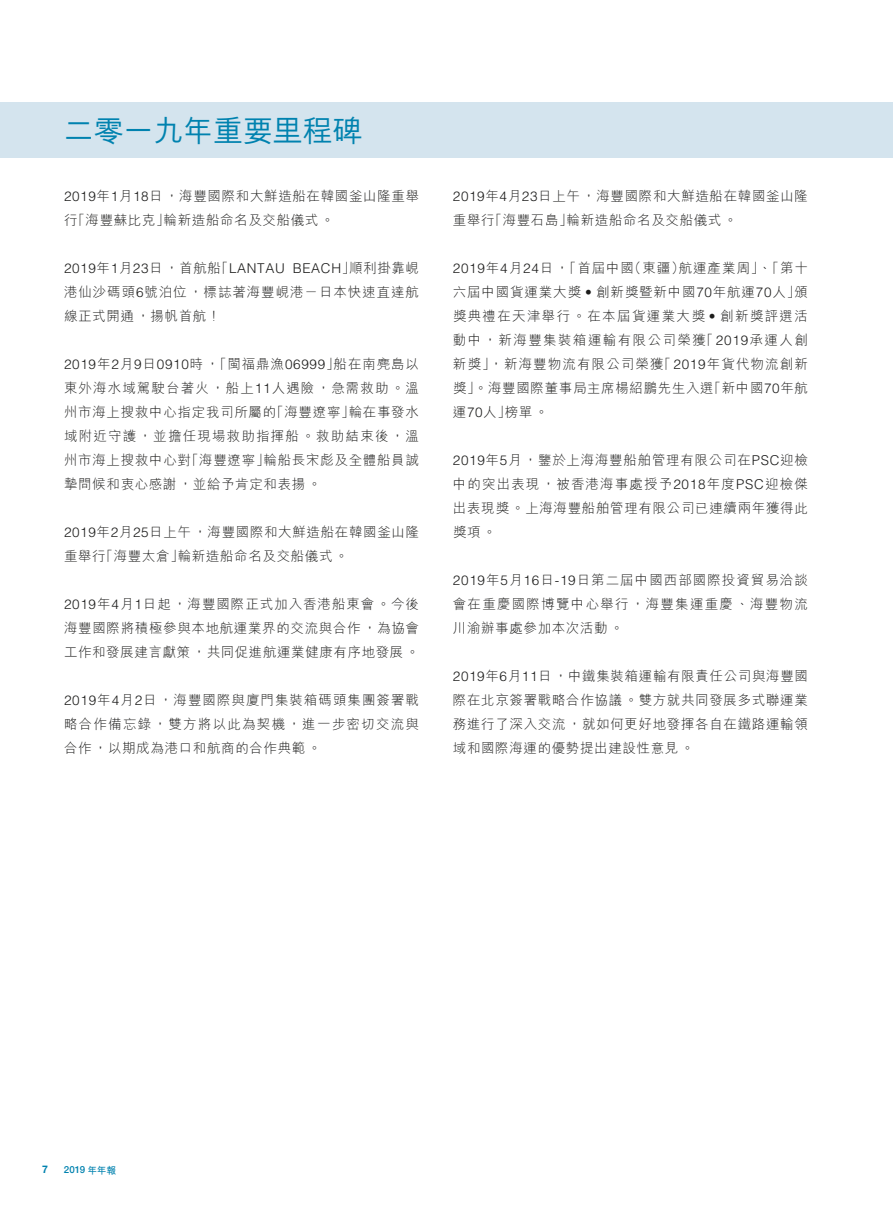
<style>
.page{position:relative;width:893px;height:1212px;background:#fff}
.page>*{position:absolute;margin:0;border:0;box-sizing:border-box;transform-origin:0 0}
.t1{font:500 30px "M Hei HK";letter-spacing:-.005em;color:#0082af}
.t2{font:300 13.5px/24px "M Hei HK";letter-spacing:.05em;color:#1c1c1b}
.t3{font:300 13.5px "Helvetica LT Std";letter-spacing:.05em;color:#1c1c1b}
.t4{font:300 13.5px/24px "M Hei HK";letter-spacing:.08em;color:#1c1c1b;text-align:right}
.t5{font:300 13.5px/24px "M Hei HK";letter-spacing:.07em;color:#1c1c1b}
.t6{font:300 13.5px/24px "M Hei HK";letter-spacing:.105em;color:#1c1c1b}
.t7{font:300 13.5px "M Hei HK";letter-spacing:.1em;color:#1c1c1b}
.t8{font:300 13.5px "M Hei HK";letter-spacing:.09em;color:#1c1c1b}
.t9{font:700 10.5px "Helvetica Neue LT Std";color:#0082af}
.t10{font:500 9.75px "Helvetica Neue LT Std";color:#0082af}
.s1{font-family:"Helvetica LT Std"}
.s2{font-family:"M Hei HK"}
.s3{font-family:"M Hei HK";font-weight:700}
</style>
<div class="page">
<div style="left:0;top:102px;width:893px;height:55px;background:#d4e4ee"></div>
<h1 class="t1" style="left:64px;top:109px;width:300px">二零一九年重要里程碑</h1>
<p class="t2" style="left:164px;top:184px;width:257px;text-indent:-100px"><span class="s1">2019</span>年<span class="s1">1</span>月<span class="s1">18</span>日，海豐國際和大鮮造船在韓國釜山隆重舉輪新造船命名及交船儀式。</p>
<p class="t2" style="left:64px;top:208px;width:107px">「行海豐蘇比克」</p>
<p class="t3" style="left:64px;top:260px;width:158px">2019<span class="s2">年</span>1<span class="s2">月</span>23<span class="s2">日，首航船</span></p>
<p class="t5" style="left:64px;top:280px;width:356px">港仙沙碼頭<span class="s1">6</span>號泊位，標誌著海豐峴港－日本快速直達航線正式開通，揚帆首航!</p>
<p class="t2" style="left:334px;top:352px;width:87px">船在南麂島以</p>
<p class="t2" style="left:349px;top:256px;width:72px">順利掛靠峴</p>
<p class="t3" style="left:215px;top:260px;width:71px"><span class="s2">「</span>LANTAU</p>
<p class="t3" style="left:293px;top:260px;width:64px">BEACH<span class="s2">」</span></p>
<p class="t3" style="left:64px;top:356px;width:277px">2019<span class="s2">年</span>2<span class="s2">月</span>9<span class="s2">日</span>0910<span class="s2">時 「， 閩福鼎漁</span>06999<span class="s2">」</span></p>
<p class="t4" style="left:64px;top:376px;width:357px">東外海水域駕駛台著火，船上<span class="s1">11</span>人遇險，急需救助。溫輪在事發水</p>
<p class="t2" style="left:64px;top:400px;width:214px">州市海上搜救中心指定我司所屬的</p>
<p class="t8" style="left:64px;top:427px;width:357px">域附近守護，並擔任現場救助指揮船。救助結束後，溫</p>
<p class="t2" style="left:263px;top:448px;width:157px">輪船長宋彪及全體船員誠</p>
<p class="t2" style="left:270px;top:400px;width:86px">「海豐遼寧」</p>
<p class="t2" style="left:64px;top:448px;width:259px">州市海上搜救中心對<br>摯問候和衷心感謝，並給予肯定和表揚。</p>
<p class="t2" style="left:178px;top:520px;width:243px;text-indent:-114px"><span class="s1">2019</span>年<span class="s1">2</span>月<span class="s1">25</span>日上午，海豐國際和大鮮造船在韓國釜山隆輪新造船命名及交船儀式。</p>
<p class="t2" style="left:185px;top:448px;width:86px">「海豐遼寧」</p>
<p class="t2" style="left:100px;top:544px;width:86px">「海豐太倉」</p>
<p class="t2" style="left:64px;top:544px;width:43px">重舉行</p>
<p class="t2" style="left:64px;top:592px;width:357px;text-align:justify"><span class="s1">2019</span>年<span class="s1">4</span>月<span class="s1">1</span>日起，海豐國際正式加入香港船東會。今後海豐國際將積極參與本地航運業界的交流與合作，為協會工作和發展建言獻策，共同促進航運業健康有序地發展。</p>
<p class="t2" style="left:64px;top:688px;width:357px;text-align:justify"><span class="s1">2019</span>年<span class="s1">4</span>月<span class="s1">2</span>日，海豐國際與廈門集裝箱碼頭集團簽署戰略合作備忘錄，雙方將以此為契機，進一步密切交流與合作，以期成為港口和航商的合作典範。</p>
<p class="t2" style="left:567px;top:184px;width:243px;text-indent:-114px"><span class="s1">2019</span>年<span class="s1">4</span>月<span class="s1">23</span>日上午，海豐國際和大鮮造船在韓國釜山隆輪新造船命名及交船儀式。</p>
<p class="t2" style="left:488px;top:208px;width:86px">「海豐石島」</p>
<p class="t2" style="left:453px;top:208px;width:43px">重舉行</p>
<p class="t2" style="left:453px;top:256px;width:183px"><span class="s1">2019</span>年<span class="s1">4</span>月<span class="s1">24</span>日 「， 首屆中國</p>
<p class="t2" style="left:453px;top:280px;width:357px">六屆中國貨運業大獎 <span class="s1">•</span> 創新獎暨新中國<span class="s1">70</span>年航運<span class="s1">70</span>人 頒」</p>
<p class="t7" style="left:453px;top:307px;width:357px">獎典禮在天津舉行。在本屆貨運業大獎 <span class="s1">•</span> 創新獎評選活</p>
<p class="t2" style="left:700px;top:328px;width:110px">「<span class="s1">2019</span>承運人創</p>
<p class="t2" style="left:628px;top:256px;width:58px">（東疆）</p>
<p class="t2" style="left:679px;top:256px;width:131px">航運產業周」、「第十</p>
<p class="t6" style="left:657px;top:328px;width:152px;text-indent:-205px">動中，新海豐集裝箱運輸有限公司榮獲<br>「<span class="s1">2019</span>年貨代物流創新</p>
<p class="t4" style="left:453px;top:352px;width:212px">新獎 ，」 新海豐物流有限公司榮獲</p>
<p class="t2" style="left:505px;top:376px;width:210px;text-indent:-52px">獎」。海豐國際董事局主席楊紹鵬先生入選榜單。</p>
<p class="t2" style="left:708px;top:376px;width:102px">「新中國<span class="s1">70</span>年航</p>
<p class="t2" style="left:453px;top:400px;width:60px">運<span class="s1">70</span>人」</p>
<p class="t2" style="left:453px;top:448px;width:357px;text-align:justify"><span class="s1">2019</span>年<span class="s1">5</span>月，鑒於上海海豐船舶管理有限公司在<span class="s1">PSC</span>迎檢中的突出表現，被香港海事處授予<span class="s1">2018</span>年度<span class="s1">PSC</span>迎檢傑出表現獎。上海海豐船舶管理有限公司已連續兩年獲得此獎項。</p>
<p class="t2" style="left:453px;top:568px;width:357px;text-align:justify"><span class="s1">2019</span>年<span class="s1">5</span>月<span class="s1">16</span>日<span class="s1">-19</span>日第二屆中國西部國際投資貿易洽談會在重慶國際博覽中心舉行，海豐集運重慶、海豐物流川渝辦事處參加本次活動。</p>
<p class="t2" style="left:453px;top:664px;width:357px;text-align:justify"><span class="s1">2019</span>年<span class="s1">6</span>月<span class="s1">11</span>日，中鐵集裝箱運輸有限責任公司與海豐國際在北京簽署戰略合作協議。雙方就共同發展多式聯運業務進行了深入交流，就如何更好地發揮各自在鐵路運輸領域和國際海運的優勢提出建設性意見。</p>
<p class="t9" style="left:42px;top:1163px;width:7px">7</p>
<p class="t10" style="left:64px;top:1164px;width:54px">2019 <span class="s3">年年報</span></p>
</div>
